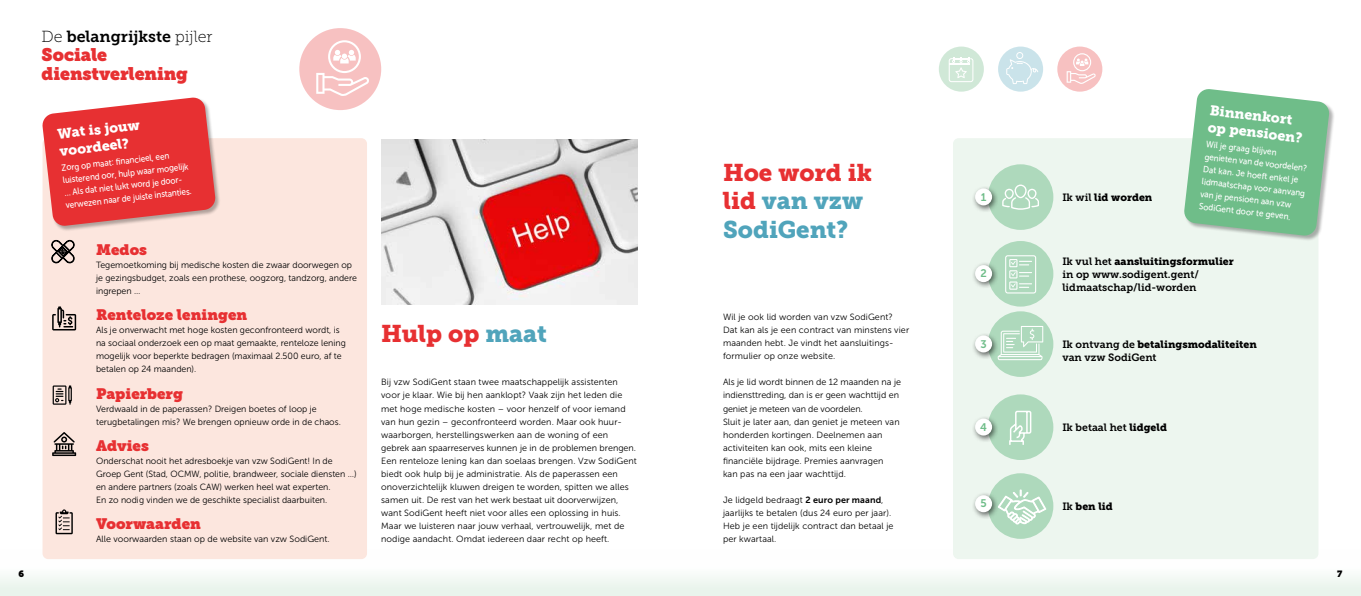
<style>
.page{position:relative;width:1361px;height:596px;background:#fff}
.page>*{position:absolute;margin:0;border:0;box-sizing:border-box;transform-origin:0 0}
.t1{font:24px/28.8px "Museo Slab 900";color:#50a4bb}
.t2{font:24px "Museo Slab 900";letter-spacing:-.005em;color:#e73032}
.t3{font:18px/19px "Museo Slab";letter-spacing:-.005em;color:#e73032}
.t4{font:16px "Museo Slab 700";color:#000}
.t5{font:15px "Museo Slab";color:#e73032}
.t6{font:14px/17px "Museo Slab 900";color:#fff}
.t7{font:11px "Museo Sans 700";color:#6fbd89}
.t8{font:10.5px "Museo Slab 900";color:#000}
.t9{font:10.5px/13px "Museo Slab 700";color:#000}
.t10{font:9px/13px "Museo Sans 300";letter-spacing:.01em;color:#000}
.t11{font:9px/12.5px "Museo Sans 500";color:#fff;scale:.91 1}
.t12{font:9px "Museo Slab";color:#000}
.s1{font-family:"Museo Slab 100"}
.s2{color:#50a4bb}
.s3{color:#e73032}
.s4{font-family:"Museo Sans 700"}
.s5{font-family:"Museo Slab 700"}
.s6{font-family:"Museo Slab 900"}
</style>
<div class="page">
<div style="left:0;top:548px;width:1361px;height:47px;background:linear-gradient(to right,#f6f9f6,#f5faf7)"></div>
<div style="left:43px;top:138px;width:324px;height:420px;background:#fce6de;border-radius:6px"></div>
<div style="left:953px;top:138px;width:365px;height:420px;background:#edf6ef;border-radius:6px"></div>
<img style="left:381px;top:139px;width:257px;height:165px">
<svg style="left:52px;top:306px;width:24px;height:24px"></svg>
<svg style="left:52px;top:432px;width:24px;height:24px"></svg>
<svg style="left:53px;top:385px;width:19px;height:19px"></svg>
<svg style="left:51px;top:239px;width:24px;height:24px"></svg>
<svg style="left:56px;top:509px;width:17px;height:25px"></svg>
<div style="left:42px;top:97px;width:179px;height:134px;background:#000;opacity:.3"></div>
<svg style="left:42px;top:97px;width:174px;height:129px"></svg>
<div style="left:988px;top:164px;width:65px;height:66px;background:#aed9bc;border-radius:50%"></div>
<svg style="left:1002px;top:184px;width:37px;height:26px"></svg>
<div style="left:988px;top:241px;width:65px;height:65px;background:#aed9bc;border-radius:50%"></div>
<svg style="left:1005px;top:255px;width:31px;height:38px"></svg>
<div style="left:988px;top:311px;width:65px;height:65px;background:#aed9bc;border-radius:50%"></div>
<svg style="left:998px;top:326px;width:45px;height:34px"></svg>
<div style="left:988px;top:394px;width:65px;height:65px;background:#aed9bc;border-radius:50%"></div>
<svg style="left:1009px;top:410px;width:23px;height:35px"></svg>
<div style="left:988px;top:473px;width:65px;height:65px;background:#aed9bc;border-radius:50%"></div>
<svg style="left:999px;top:489px;width:47px;height:35px"></svg>
<div style="left:972px;top:185px;width:27px;height:27px;background:#000;opacity:.6"></div>
<div style="left:975px;top:188px;width:17px;height:17px;background:#fff;border-radius:50%"></div>
<div style="left:972px;top:332px;width:27px;height:27px;background:#000;opacity:.6"></div>
<div style="left:975px;top:335px;width:17px;height:17px;background:#fff;border-radius:50%"></div>
<div style="left:972px;top:262px;width:27px;height:27px;background:#000;opacity:.6"></div>
<div style="left:975px;top:265px;width:17px;height:17px;background:#fff;border-radius:50%"></div>
<div style="left:972px;top:415px;width:27px;height:27px;background:#000;opacity:.6"></div>
<div style="left:975px;top:418px;width:17px;height:17px;background:#fff;border-radius:50%"></div>
<div style="left:972px;top:492px;width:27px;height:27px;background:#000;opacity:.6"></div>
<div style="left:975px;top:495px;width:17px;height:17px;background:#fff;border-radius:50%"></div>
<div style="left:1184px;top:89px;width:151px;height:152px;background:#000;opacity:.3"></div>
<svg style="left:1184px;top:89px;width:145px;height:147px"></svg>
<div style="left:299px;top:28px;width:82px;height:82px;background:#f7c1c1;border-radius:50%"></div>
<svg style="left:316px;top:40px;width:53px;height:56px"></svg>
<svg style="left:998px;top:46px;width:45px;height:46px"></svg>
<svg style="left:1006px;top:52px;width:32px;height:32px"></svg>
<svg style="left:939px;top:46px;width:45px;height:46px"></svg>
<svg style="left:948px;top:57px;width:25px;height:25px"></svg>
<svg style="left:1057px;top:46px;width:45px;height:46px"></svg>
<svg style="left:1066px;top:53px;width:30px;height:31px"></svg>
<h3 class="t4" style="left:42px;top:27px;width:172px"><span class="s1">De</span> belangrijkste <span class="s1">pijler</span></h3>
<h2 class="t3" style="left:42px;top:45px;width:148px">Sociale dienstverlening</h2>
<h3 class="t6" style="left:57px;top:125px;width:84px;rotate:-6deg">Wat is jouw voordeel?</h3>
<p class="t11" style="left:61px;top:161px;width:141px;rotate:-6deg">Zorg op maat: fi nancieel, een luisterend oor, hulp waar mogelijk … Als dat niet lukt word je door&shy;verwezen naar de juiste instanties.</p>
<h3 class="t5" style="left:96px;top:241px;width:52px">Medos</h3>
<p class="t10" style="left:96px;top:258px;width:262px">Tegemoetkoming bij medische kosten die zwaar doorwegen op je gezingsbudget, zoals een prothese, oogzorg, tandzorg, andere ingrepen …</p>
<h3 class="t5" style="left:96px;top:306px;width:153px">Renteloze leningen</h3>
<p class="t10" style="left:96px;top:323px;width:251px">Als je onverwacht met hoge kosten geconfronteerd wordt, is na sociaal onderzoek een op maat gemaakte, renteloze lening mogelijk voor beperkte bedragen (maximaal 2.500 euro, af te betalen op 24 maanden).</p>
<h3 class="t5" style="left:96px;top:384px;width:89px">Papierberg</h3>
<p class="t10" style="left:96px;top:401px;width:246px">Verdwaald in de paperassen? Dreigen boetes of loop je terugbetalingen mis? We brengen opnieuw orde in de chaos.</p>
<h3 class="t5" style="left:96px;top:436px;width:54px">Advies</h3>
<p class="t10" style="left:96px;top:453px;width:262px">Onderschat nooit het adresboekje van vzw SodiGent! In de Groep Gent (Stad, OCMW, politie, brandweer, sociale diensten …) en andere partners (zoals CAW) werken heel wat experten.<br>En zo nodig vinden we de geschikte specialist daarbuiten.</p>
<h3 class="t5" style="left:96px;top:514px;width:106px">Voorwaarden</h3>
<p class="t10" style="left:96px;top:531px;width:235px">Alle voorwaarden staan op de website van vzw SodiGent.</p>
<h1 class="t2" style="left:381px;top:320px;width:167px">Hulp op <span class="s2">maat</span></h1>
<p class="t10" style="left:381px;top:375px;width:257px">Bij vzw SodiGent staan twee maatschappelijk assistenten voor je klaar. Wie bij hen aanklopt? Vaak zijn het leden die met hoge medische kosten – voor henzelf of voor iemand van hun gezin – geconfronteerd worden. Maar ook huur&shy;waarborgen, herstellingswerken aan de woning of een gebrek aan spaarreserves kunnen je in de problemen brengen.<br>Een renteloze lening kan dan soelaas brengen. Vzw SodiGent biedt ook hulp bij je administratie. Als de paperassen een onoverzichtelijk kluwen dreigen te worden, spitten we alles samen uit. De rest van het werk bestaat uit doorverwijzen, want SodiGent heeft niet voor alles een oplossing in huis.<br>Maar we luisteren naar jouw verhaal, vertrouwelijk, met de nodige aandacht. Omdat iedereen daar recht op heeft.</p>
<h1 class="t1" style="left:723px;top:158px;width:151px"><span class="s3">Hoe word ik lid</span> van vzw<br>SodiGent?</h1>
<p class="t10" style="left:723px;top:310px;width:188px">Wil je ook lid worden van vzw SodiGent?<br>Dat kan als je een contract van minstens vier maanden hebt. Je vindt het aansluitings&shy;formulier op onze website.</p>
<p class="t10" style="left:723px;top:375px;width:180px">Als je lid wordt binnen de 12 maanden na je indiensttreding, dan is er geen wachttijd en geniet je meteen van de voordelen.<br>Sluit je later aan, dan geniet je meteen van honderden kortingen. Deelnemen aan activiteiten kan ook, mits een kleine financiële bijdrage. Premies aanvragen<br>kan pas na een jaar wachttijd.</p>
<p class="t10" style="left:723px;top:492px;width:172px">Je lidgeld bedraagt <span class="s4">2 euro per maand</span>, jaarlijks te betalen (dus 24 euro per jaar).<br>Heb je een tijdelijk contract dan betaal je per kwartaal.</p>
<p class="t7" style="left:981px;top:190px;width:7px">1</p>
<p class="t7" style="left:980px;top:267px;width:8px">2</p>
<p class="t7" style="left:980px;top:337px;width:8px">3</p>
<p class="t7" style="left:980px;top:420px;width:8px">4</p>
<p class="t7" style="left:980px;top:497px;width:8px">5</p>
<p class="t8" style="left:1062px;top:191px;width:91px"><span class="s5">Ik wil</span> lid worden</p>
<h3 class="t6" style="left:1210px;top:102px;width:96px;rotate:6deg">Binnenkort op pensioen?</h3>
<p class="t11" style="left:1206px;top:138px;width:116px;rotate:6deg">Wil je graag blijven genieten van de voordelen?<br>Dat kan. Je hoeft enkel je lidmaatschap voor aanvang van je pensioen aan vzw<br>SodiGent door te geven.</p>
<p class="t8" style="left:1062px;top:255px;width:173px"><span class="s5">Ik vul het</span> aansluitingsformulier</p>
<p class="t9" style="left:1062px;top:267px;width:138px">in op www.sodigent.gent/ lidmaatschap/lid-worden</p>
<p class="t8" style="left:1062px;top:338px;width:196px"><span class="s5">Ik ontvang de</span> betalingsmodaliteiten</p>
<p class="t9" style="left:1062px;top:350px;width:96px">van vzw SodiGent</p>
<p class="t9" style="left:1062px;top:421px;width:106px">Ik betaal het <span class="s6">lidgeld</span></p>
<p class="t8" style="left:1062px;top:500px;width:52px"><span class="s5">Ik</span> ben lid</p>
<p class="t12" style="left:18px;top:568px;width:7px">6</p>
<p class="t12" style="left:1337px;top:568px;width:7px">7</p>
</div>
